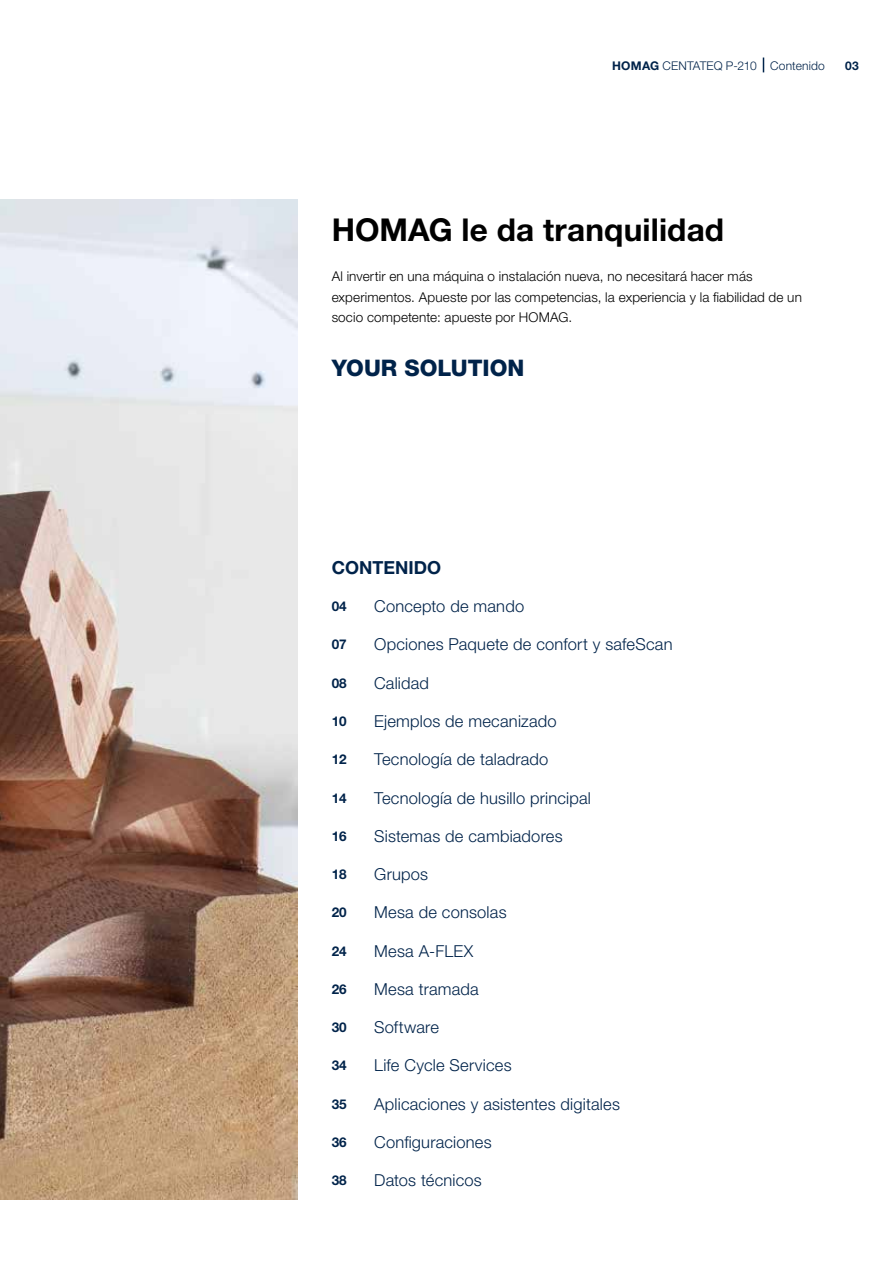
<style>
.page{position:relative;width:893px;height:1263px;background:#fff}
.page>*{position:absolute;margin:0;border:0;box-sizing:border-box;transform-origin:0 0}
.t1{font:700 31.5px "Helvetica Neue LTW1 G";letter-spacing:.005em;color:#000}
.t2{font:800 22.8px "Helvetica Neue LTW1 G";color:#00234a}
.t3{font:700 18px "Helvetica Neue LTW1 G";color:#00234a}
.t4{font:300 16.5px "Helvetica Neue LTW1 G";letter-spacing:.015em;color:#00234a}
.t5{font:300 13.5px/20.4px "Helvetica Neue LTW1 G";letter-spacing:.01em;color:#000}
.t6{font:700 13.5px "Helvetica Neue LTW1 G";color:#00234a}
.t7{font:300 12px "Helvetica Neue LTW1 G";letter-spacing:.01em;color:#00234a}
.t8{font:700 12px "Helvetica Neue LTW1 G";color:#00234a}
.s1{font-weight:700}
</style>
<div class="page">
<img style="left:0;top:200px;width:298px;height:999px">
<svg style="left:763px;top:58px;width:1px;height:14px"></svg>
<p class="t7" style="left:612px;top:58px;width:214px"><span class="s1">HOMAG</span> CENTATEQ P-210 Contenido</p>
<p class="t8" style="left:845px;top:58px;width:15px">03</p>
<h1 class="t1" style="left:332px;top:210px;width:394px">HOMAG le da tranquilidad</h1>
<p class="t5" style="left:332px;top:266px;width:472px">Al invertir en una máquina o instalación nueva, no necesitará hacer más experimentos. Apueste por las competencias, la experiencia y la fiabilidad de un socio competente: apueste por HOMAG.</p>
<h2 class="t2" style="left:332px;top:354px;width:194px">YOUR SOLUTION</h2>
<p class="t3" style="left:332px;top:557px;width:111px">CONTENIDO</p>
<p class="t6" style="left:332px;top:598px;width:17px">04</p>
<p class="t4" style="left:374px;top:596px;width:151px">Concepto de mando</p>
<p class="t6" style="left:332px;top:636px;width:17px">07</p>
<p class="t4" style="left:374px;top:634px;width:300px">Opciones Paquete de confort y safeScan</p>
<p class="t6" style="left:332px;top:674px;width:17px">08</p>
<p class="t4" style="left:374px;top:673px;width:56px">Calidad</p>
<p class="t6" style="left:332px;top:713px;width:17px">10</p>
<p class="t4" style="left:374px;top:711px;width:184px">Ejemplos de mecanizado</p>
<p class="t6" style="left:332px;top:751px;width:17px">12</p>
<p class="t4" style="left:374px;top:749px;width:176px">Tecnología de taladrado</p>
<p class="t6" style="left:332px;top:789px;width:17px">14</p>
<p class="t4" style="left:374px;top:788px;width:218px">Tecnología de husillo principal</p>
<p class="t6" style="left:332px;top:828px;width:17px">16</p>
<p class="t4" style="left:374px;top:826px;width:190px">Sistemas de cambiadores</p>
<p class="t6" style="left:332px;top:866px;width:17px">18</p>
<p class="t4" style="left:374px;top:864px;width:56px">Grupos</p>
<p class="t6" style="left:332px;top:904px;width:17px">20</p>
<p class="t4" style="left:374px;top:902px;width:134px">Mesa de consolas</p>
<p class="t6" style="left:332px;top:942px;width:17px">24</p>
<p class="t4" style="left:374px;top:941px;width:101px">Mesa A-FLEX</p>
<p class="t6" style="left:332px;top:981px;width:17px">26</p>
<p class="t4" style="left:374px;top:979px;width:106px">Mesa tramada</p>
<p class="t6" style="left:332px;top:1019px;width:17px">30</p>
<p class="t4" style="left:374px;top:1017px;width:66px">Software</p>
<p class="t6" style="left:332px;top:1057px;width:17px">34</p>
<p class="t4" style="left:374px;top:1055px;width:139px">Life Cycle Services</p>
<p class="t6" style="left:332px;top:1095px;width:17px">35</p>
<p class="t4" style="left:374px;top:1094px;width:247px">Aplicaciones y asistentes digitales</p>
<p class="t6" style="left:332px;top:1134px;width:17px">36</p>
<p class="t4" style="left:374px;top:1132px;width:119px">Configuraciones</p>
<p class="t6" style="left:332px;top:1172px;width:17px">38</p>
<p class="t4" style="left:374px;top:1170px;width:109px">Datos técnicos</p>
</div>
